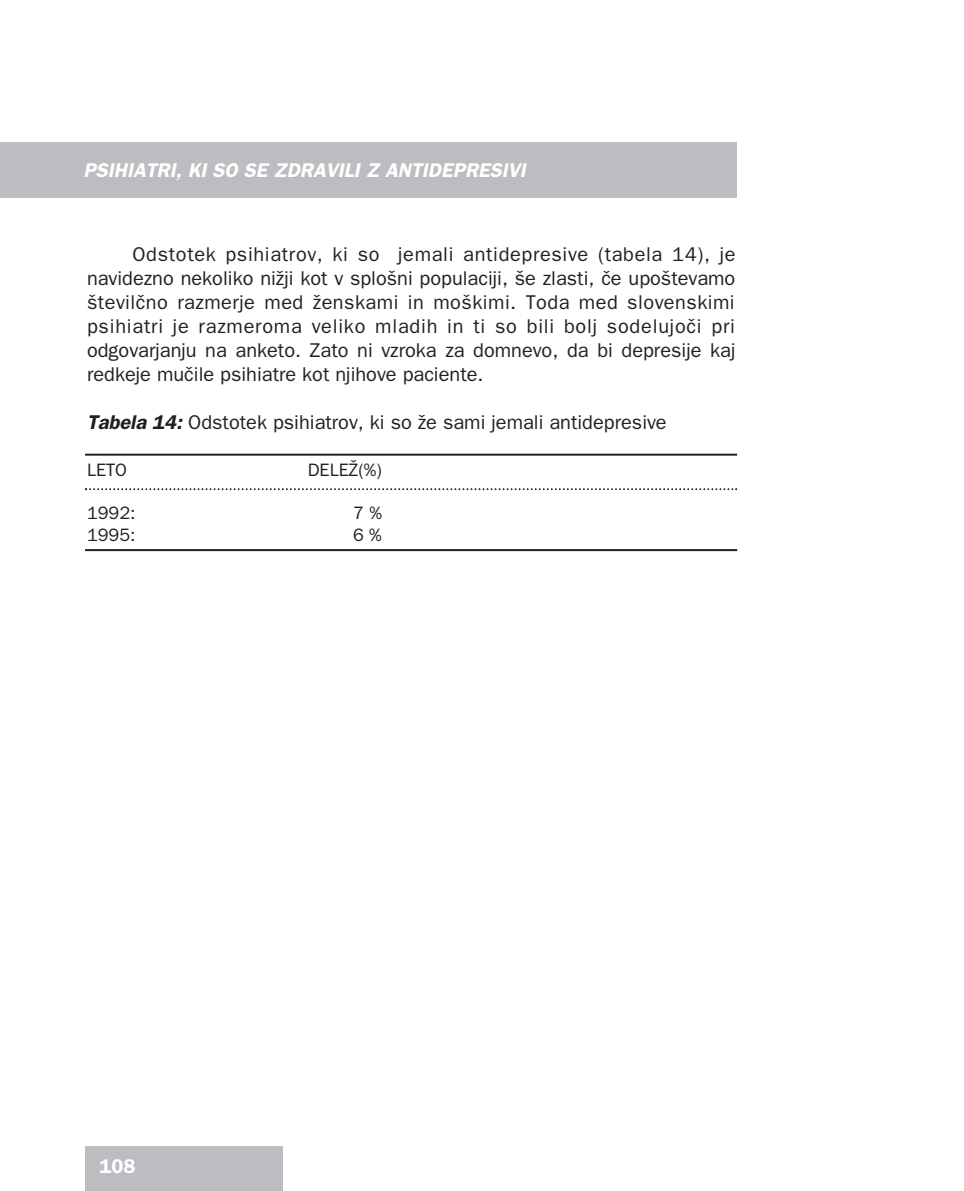
<style>
.page{position:relative;width:964px;height:1191px;background:#fff}
.page>*{position:absolute;margin:0;border:0;box-sizing:border-box;transform-origin:0 0}
.t1{font:20px/24px "SS Franklin Gothic";color:#231f20;text-align:justify}
.t2{font:italic 600 20px "SS Franklin Gothic";color:#fff}
.t3{font:600 20px "SS Franklin Gothic";color:#fff}
.t4{font:18px "SS Franklin Gothic";color:#231f20}
.s1{font-weight:600;font-style:italic}
</style>
<div class="page">
<div style="left:85px;top:1146px;width:197px;height:45px;background:#bcbdc0"></div>
<div style="left:0;top:142px;width:737px;height:55px;background:#bcbdc0"></div>
<hr style="left:85px;top:454px;width:652px;height:2px;background:#231f20">
<svg style="left:85px;top:488px;width:652px;height:2px"></svg>
<hr style="left:85px;top:549px;width:652px;height:2px;background:#231f20">
<p class="t2" style="left:83px;top:159px;width:444px">PSIHIATRI, KI SO SE ZDRAVILI Z ANTIDEPRESIVI</p>
<p class="t1" style="left:87px;top:242px;width:650px;text-indent:45px">Odstotek psihiatrov, ki so jemali antidepresive (tabela 14), je navidezno nekoliko ni`ji kot v splo{ni populaciji, {e zlasti, ~e upo{tevamo {tevil~no razmerje med `enskami in mo{kimi. Toda med slovenskimi psihiatri je razmeroma veliko mladih in ti so bili bolj sodelujo~i pri odgovarjanju na anketo. Zato ni vzroka za domnevo, da bi depresije kaj redkeje mu~ile psihiatre kot njihove paciente.</p>
<p class="t1" style="left:87px;top:410px;width:581px"><span class="s1">Tabela 14:</span> Odstotek psihiatrov, ki so `e sami jemali antidepresive</p>
<p class="t4" style="left:87px;top:459px;width:41px">LETO</p>
<p class="t4" style="left:308px;top:459px;width:76px">DELE@(%)</p>
<p class="t4" style="left:87px;top:502px;width:50px">1992:</p>
<p class="t4" style="left:353px;top:502px;width:30px">7 %</p>
<p class="t4" style="left:87px;top:524px;width:50px">1995:</p>
<p class="t4" style="left:353px;top:524px;width:30px">6 %</p>
<p class="t3" style="left:99px;top:1154px;width:38px">108</p>
</div>
